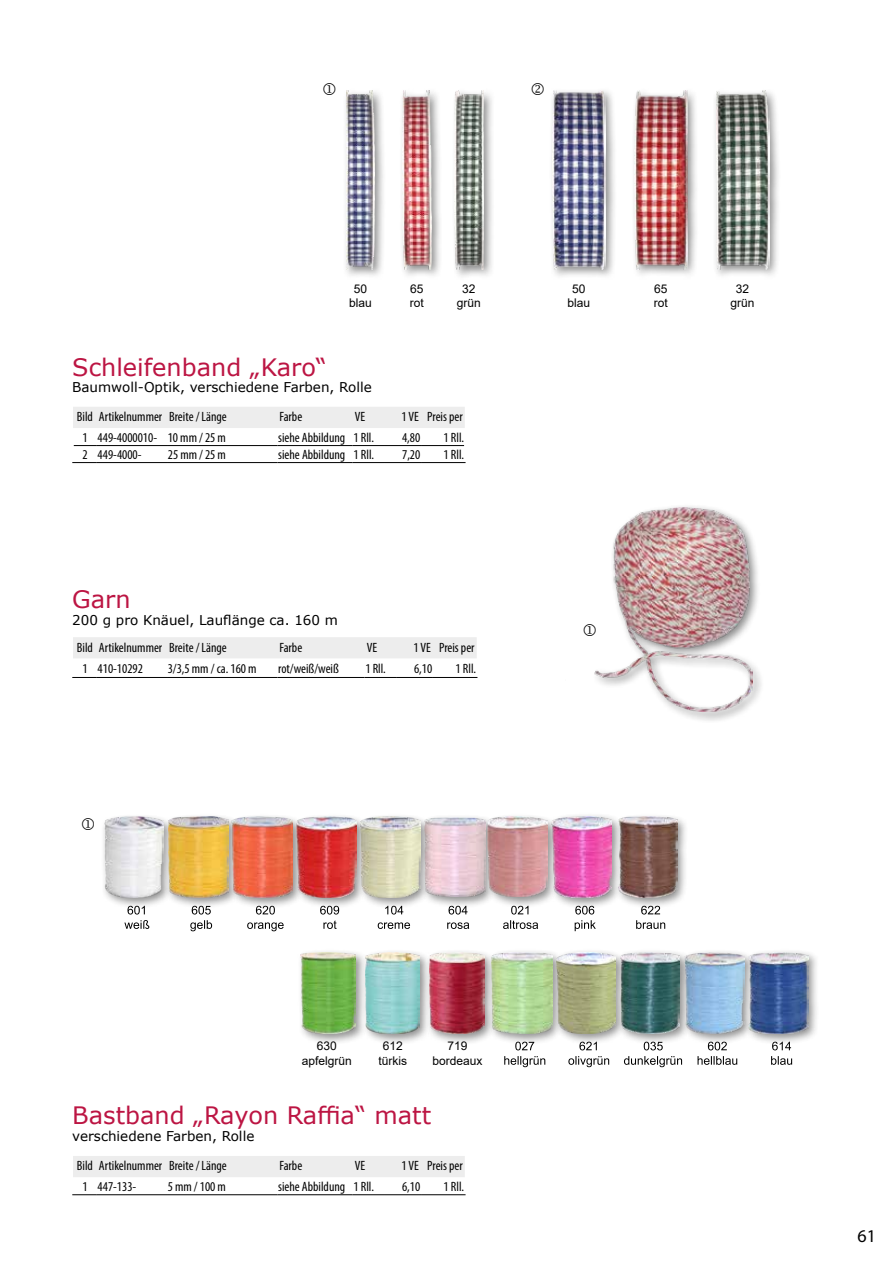
<style>
.page{position:relative;width:893px;height:1263px;background:#fff}
.page>*{position:absolute;margin:0;border:0;box-sizing:border-box;transform-origin:0 0}
.t1{font:24px "Verdana";color:#bc1543}
.t2{font:18px "Myriad Pro";color:#000}
.t3{font:condensed 13.5px "Myriad Pro";color:#000}
.t4{font:13.5px "Verdana";color:#000}
.t5{font:12px/14.4px "Arial";color:#000;text-align:center}
</style>
<div class="page">
<div style="left:592px;top:503px;width:172px;height:220px;background:#000;opacity:.45"></div>
<img style="left:592px;top:507px;width:160px;height:205px">
<div style="left:73px;top:637px;width:404px;height:21px;background:#ededed"></div>
<svg style="left:72px;top:677px;width:25px;height:1px"></svg>
<hr style="left:97px;top:677px;width:70px;height:1px;background:#000">
<hr style="left:167px;top:677px;width:110px;height:1px;background:#000">
<hr style="left:277px;top:677px;width:88px;height:1px;background:#000">
<hr style="left:365px;top:677px;width:32px;height:1px;background:#000">
<hr style="left:397px;top:677px;width:36px;height:1px;background:#000">
<hr style="left:433px;top:677px;width:44px;height:1px;background:#000">
<div style="left:73px;top:407px;width:392px;height:21px;background:#ededed"></div>
<svg style="left:74px;top:445px;width:23px;height:1px"></svg>
<hr style="left:97px;top:445px;width:70px;height:1px;background:#000">
<hr style="left:167px;top:445px;width:110px;height:1px;background:#000">
<hr style="left:277px;top:445px;width:76px;height:1px;background:#000">
<hr style="left:353px;top:445px;width:32px;height:1px;background:#000">
<hr style="left:385px;top:445px;width:36px;height:1px;background:#000">
<hr style="left:421px;top:445px;width:43px;height:1px;background:#000">
<svg style="left:72px;top:462px;width:25px;height:1px"></svg>
<hr style="left:97px;top:462px;width:70px;height:1px;background:#000">
<hr style="left:167px;top:462px;width:110px;height:1px;background:#000">
<hr style="left:277px;top:462px;width:76px;height:1px;background:#000">
<hr style="left:353px;top:462px;width:32px;height:1px;background:#000">
<hr style="left:385px;top:462px;width:36px;height:1px;background:#000">
<hr style="left:421px;top:462px;width:45px;height:1px;background:#000">
<div style="left:398px;top:87px;width:45px;height:195px;background:#000;opacity:.45"></div>
<img style="left:402px;top:91px;width:29px;height:179px">
<div style="left:451px;top:88px;width:45px;height:194px;background:#000;opacity:.45"></div>
<img style="left:455px;top:91px;width:28px;height:179px">
<div style="left:549px;top:87px;width:69px;height:195px;background:#000;opacity:.45"></div>
<img style="left:552px;top:91px;width:53px;height:179px">
<div style="left:630px;top:87px;width:69px;height:195px;background:#000;opacity:.45"></div>
<img style="left:634px;top:91px;width:53px;height:179px">
<div style="left:712px;top:87px;width:69px;height:195px;background:#000;opacity:.45"></div>
<img style="left:716px;top:91px;width:53px;height:179px">
<div style="left:342px;top:87px;width:45px;height:195px;background:#000;opacity:.45"></div>
<img style="left:346px;top:91px;width:28px;height:179px">
<div style="left:73px;top:1156px;width:392px;height:21px;background:#ededed"></div>
<svg style="left:72px;top:1194px;width:25px;height:1px"></svg>
<hr style="left:97px;top:1194px;width:70px;height:1px;background:#000">
<hr style="left:167px;top:1194px;width:110px;height:1px;background:#000">
<hr style="left:277px;top:1194px;width:76px;height:1px;background:#000">
<hr style="left:353px;top:1194px;width:32px;height:1px;background:#000">
<hr style="left:385px;top:1194px;width:36px;height:1px;background:#000">
<hr style="left:421px;top:1194px;width:45px;height:1px;background:#000">
<div style="left:100px;top:813px;width:75px;height:96px;background:#000;opacity:.45"></div>
<img style="left:104px;top:817px;width:60px;height:81px">
<div style="left:164px;top:813px;width:76px;height:96px;background:#000;opacity:.45"></div>
<img style="left:168px;top:817px;width:60px;height:81px">
<div style="left:228px;top:813px;width:76px;height:96px;background:#000;opacity:.45"></div>
<img style="left:232px;top:817px;width:61px;height:81px">
<div style="left:294px;top:813px;width:74px;height:96px;background:#000;opacity:.45"></div>
<img style="left:297px;top:817px;width:59px;height:81px">
<div style="left:421px;top:813px;width:76px;height:96px;background:#000;opacity:.45"></div>
<img style="left:432px;top:817px;width:53px;height:80px">
<div style="left:485px;top:813px;width:75px;height:96px;background:#000;opacity:.45"></div>
<img style="left:488px;top:817px;width:59px;height:80px">
<div style="left:615px;top:813px;width:74px;height:96px;background:#000;opacity:.45"></div>
<img style="left:624px;top:817px;width:53px;height:81px">
<svg style="left:124px;top:920px;width:25px;height:9px"></svg>
<svg style="left:127px;top:906px;width:18px;height:8px"></svg>
<div style="left:357px;top:813px;width:75px;height:96px;background:#000;opacity:.45"></div>
<img style="left:361px;top:817px;width:60px;height:81px">
<div style="left:548px;top:812px;width:76px;height:98px;background:#000;opacity:.45"></div>
<img style="left:552px;top:816px;width:60px;height:81px">
<svg style="left:190px;top:920px;width:22px;height:11px"></svg>
<svg style="left:192px;top:906px;width:19px;height:8px"></svg>
<svg style="left:247px;top:922px;width:37px;height:9px"></svg>
<svg style="left:256px;top:906px;width:19px;height:8px"></svg>
<svg style="left:323px;top:920px;width:14px;height:9px"></svg>
<svg style="left:320px;top:906px;width:19px;height:8px"></svg>
<svg style="left:378px;top:922px;width:32px;height:7px"></svg>
<svg style="left:385px;top:906px;width:18px;height:8px"></svg>
<svg style="left:447px;top:922px;width:22px;height:7px"></svg>
<svg style="left:449px;top:906px;width:18px;height:8px"></svg>
<svg style="left:503px;top:920px;width:35px;height:9px"></svg>
<svg style="left:511px;top:906px;width:17px;height:8px"></svg>
<svg style="left:575px;top:920px;width:21px;height:11px"></svg>
<svg style="left:575px;top:906px;width:19px;height:8px"></svg>
<svg style="left:636px;top:920px;width:29px;height:9px"></svg>
<svg style="left:641px;top:906px;width:19px;height:8px"></svg>
<div style="left:488px;top:948px;width:76px;height:98px;background:#000;opacity:.45"></div>
<img style="left:496px;top:952px;width:56px;height:81px">
<div style="left:552px;top:948px;width:76px;height:97px;background:#000;opacity:.45"></div>
<img style="left:556px;top:952px;width:60px;height:81px">
<div style="left:617px;top:948px;width:75px;height:97px;background:#000;opacity:.45"></div>
<img style="left:620px;top:952px;width:60px;height:81px">
<svg style="left:504px;top:1056px;width:41px;height:11px"></svg>
<svg style="left:515px;top:1042px;width:19px;height:8px"></svg>
<div style="left:681px;top:949px;width:75px;height:96px;background:#000;opacity:.45"></div>
<img style="left:684px;top:952px;width:60px;height:81px">
<div style="left:745px;top:948px;width:76px;height:98px;background:#000;opacity:.45"></div>
<img style="left:748px;top:952px;width:61px;height:81px">
<svg style="left:568px;top:1056px;width:41px;height:11px"></svg>
<svg style="left:579px;top:1042px;width:18px;height:8px"></svg>
<svg style="left:624px;top:1056px;width:58px;height:11px"></svg>
<svg style="left:644px;top:1042px;width:19px;height:8px"></svg>
<svg style="left:697px;top:1056px;width:40px;height:9px"></svg>
<svg style="left:708px;top:1042px;width:19px;height:8px"></svg>
<svg style="left:771px;top:1056px;width:21px;height:9px"></svg>
<svg style="left:772px;top:1042px;width:19px;height:8px"></svg>
<div style="left:297px;top:948px;width:71px;height:98px;background:#000;opacity:.45"></div>
<img style="left:301px;top:952px;width:55px;height:81px">
<div style="left:362px;top:949px;width:69px;height:97px;background:#000;opacity:.45"></div>
<img style="left:365px;top:952px;width:54px;height:81px">
<div style="left:425px;top:949px;width:71px;height:97px;background:#000;opacity:.45"></div>
<img style="left:429px;top:952px;width:55px;height:81px">
<svg style="left:592px;top:624px;width:4px;height:12px"></svg>
<p class="t5" style="left:349px;top:281px;width:24px">50 blau</p>
<p class="t5" style="left:568px;top:281px;width:24px">50 blau</p>
<p class="t5" style="left:654px;top:281px;width:16px;text-align:left">65 rot</p>
<p class="t5" style="left:731px;top:281px;width:26px">32 grün</p>
<p class="t5" style="left:410px;top:281px;width:16px;text-align:left">65 rot</p>
<p class="t5" style="left:457px;top:281px;width:26px">32 grün</p>
<h1 class="t1" style="left:72px;top:350px;width:256px">Schleifenband „Karo“</h1>
<p class="t4" style="left:72px;top:377px;width:301px">Baumwoll-Optik, verschiedene Farben, Rolle</p>
<p class="t3" style="left:77px;top:408px;width:151px">Bild Artikelnummer Breite / Länge</p>
<p class="t3" style="left:280px;top:408px;width:24px">Farbe</p>
<p class="t3" style="left:355px;top:408px;width:12px">VE</p>
<p class="t3" style="left:402px;top:408px;width:63px">1 VE Preis per</p>
<p class="t3" style="left:82px;top:429px;width:145px">1 449-4000010- 10 mm / 25 m</p>
<p class="t3" style="left:278px;top:429px;width:97px">siehe Abbildung 1 Rll.</p>
<p class="t3" style="left:402px;top:429px;width:20px">4,80</p>
<p class="t3" style="left:444px;top:429px;width:22px">1 Rll.</p>
<p class="t3" style="left:82px;top:446px;width:61px">2 449-4000-</p>
<p class="t3" style="left:168px;top:446px;width:60px">25 mm / 25 m</p>
<p class="t3" style="left:278px;top:446px;width:97px">siehe Abbildung 1 Rll.</p>
<p class="t3" style="left:402px;top:446px;width:20px">7,20</p>
<p class="t3" style="left:444px;top:446px;width:22px">1 Rll.</p>
<h1 class="t1" style="left:72px;top:583px;width:60px">Garn</h1>
<p class="t4" style="left:72px;top:610px;width:267px">200 g pro Knäuel, Lauflänge ca. 160 m</p>
<p class="t3" style="left:77px;top:639px;width:151px">Bild Artikelnummer Breite / Länge</p>
<p class="t3" style="left:280px;top:639px;width:24px">Farbe</p>
<p class="t3" style="left:367px;top:639px;width:12px">VE</p>
<p class="t3" style="left:413px;top:639px;width:63px">1 VE Preis per</p>
<p class="t3" style="left:82px;top:661px;width:62px">1 410-10292</p>
<p class="t3" style="left:168px;top:661px;width:90px">3/3,5 mm / ca. 160 m</p>
<p class="t3" style="left:278px;top:661px;width:62px">rot/weiß/weiß</p>
<p class="t3" style="left:365px;top:661px;width:22px">1 Rll.</p>
<p class="t3" style="left:414px;top:661px;width:20px">6,10</p>
<p class="t3" style="left:455px;top:661px;width:22px">1 Rll.</p>
<p class="t5" style="left:302px;top:1039px;width:52px">630 apfelgrün</p>
<p class="t5" style="left:379px;top:1039px;width:30px">612 türkis</p>
<p class="t5" style="left:433px;top:1039px;width:52px">719 bordeaux</p>
<h1 class="t1" style="left:72px;top:1099px;width:360px">Bastband „Rayon Raffia“ matt</h1>
<p class="t4" style="left:72px;top:1126px;width:184px">verschiedene Farben, Rolle</p>
<p class="t3" style="left:77px;top:1158px;width:151px">Bild Artikelnummer Breite / Länge</p>
<p class="t3" style="left:280px;top:1158px;width:24px">Farbe</p>
<p class="t3" style="left:355px;top:1158px;width:12px">VE</p>
<p class="t3" style="left:402px;top:1158px;width:63px">1 VE Preis per</p>
<p class="t3" style="left:82px;top:1179px;width:55px">1 447-133-</p>
<p class="t3" style="left:168px;top:1179px;width:60px">5 mm / 100 m</p>
<p class="t3" style="left:278px;top:1179px;width:97px">siehe Abbildung 1 Rll.</p>
<p class="t3" style="left:402px;top:1179px;width:20px">6,10</p>
<p class="t3" style="left:444px;top:1179px;width:22px">1 Rll.</p>
<h2 class="t2" style="left:857px;top:1225px;width:20px">61</h2>
</div>
